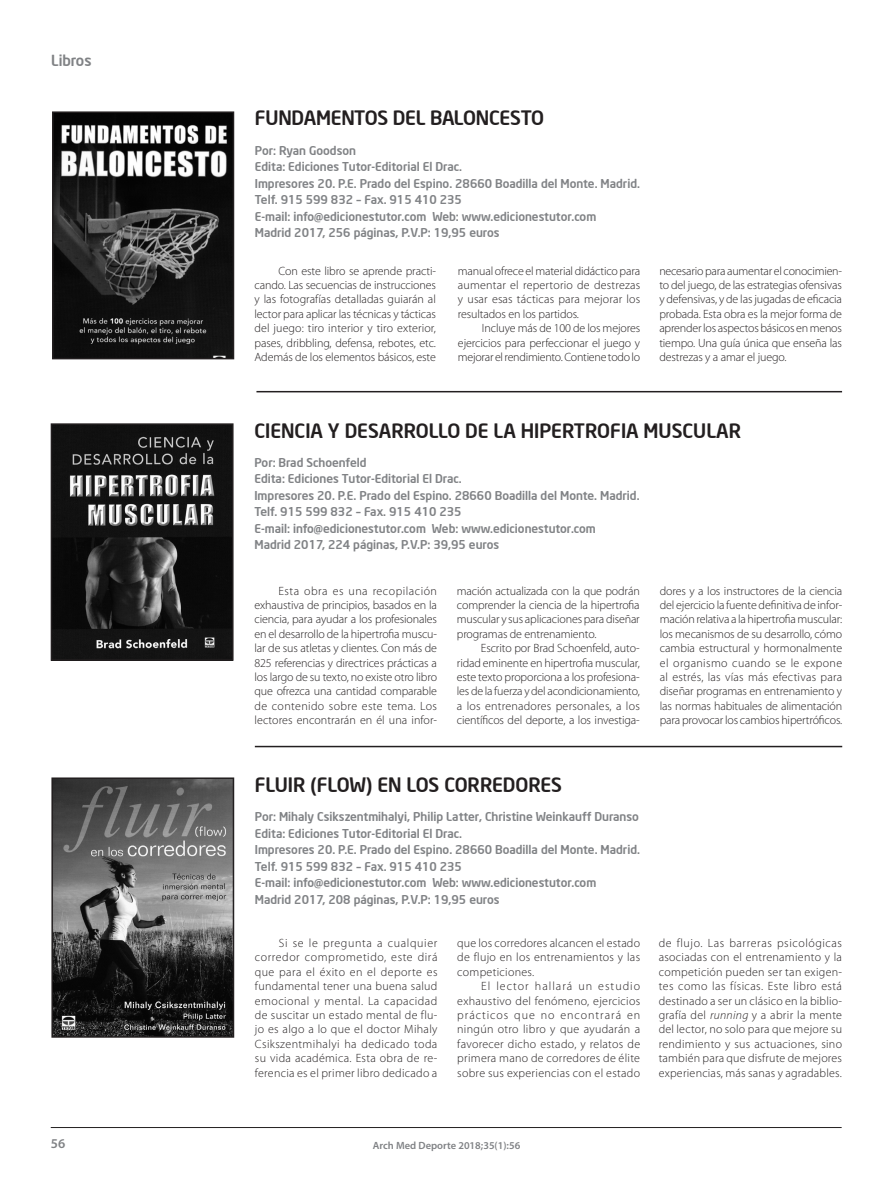
<style>
.page{position:relative;width:895px;height:1192px;background:#fff}
.page>*{position:absolute;margin:0;border:0;box-sizing:border-box;transform-origin:0 0}
.libros{font:500 19.5px "Neo Sans Intel";color:#231f20}
.t1{font:500 15px "Neo Sans Intel";color:#808285}
.t2{font:600 13.5px "Myriad Pro";color:#808285}
.libros_texto{font:300 12px/14.4px "Myriad Pro";letter-spacing:-.005em;color:#231f20;text-align:justify}
.libros-2{font:500 12px/16.5px "Neo Sans Intel";color:#808285}
.t3{font:600 10.5px "Myriad Pro";color:#808285}
.s1{font-style:italic}
</style>
<div class="page">
<hr style="left:51px;top:1127px;width:791px;height:1px;background:#231f20">
<hr style="left:256px;top:391px;width:586px;height:1px;background:#231f20">
<hr style="left:255px;top:745px;width:587px;height:2px;background:#231f20">
<img style="left:55px;top:114px;width:176px;height:242px">
<div style="left:52px;top:111px;width:182px;height:248px;border:2px solid #231f20"></div>
<img style="left:54px;top:426px;width:177px;height:231px">
<div style="left:51px;top:423px;width:183px;height:237px;border:2px solid #231f20"></div>
<img style="left:54px;top:780px;width:177px;height:254px">
<div style="left:51px;top:777px;width:183px;height:260px;border:2px solid #231f20"></div>
<p class="t1" style="left:51px;top:51px;width:42px">Libros</p>
<p class="t1" style="left:52px;top:55px;width:42px">Libros</p>
<p class="libros" style="left:255px;top:106px;width:291px">FUNDAMENTOS DEL BALONCESTO</p>
<p class="libros-2" style="left:255px;top:142px;width:387px">Por: Ryan Goodson<br>Edita: Ediciones Tutor-Editorial El Drac.<br>Impresores 20. P.E. Prado del Espino. 28660 Boadilla del Monte. Madrid.<br>Telf. 915 599 832 – Fax. 915 410 235<br>E-mail: info@edicionestutor.com Web: www.edicionestutor.com<br>Madrid 2017, 256 páginas, P.V.P: 19,95 euros</p>
<p class="libros_texto" style="left:458px;top:263px;width:184px">manual ofrece el material didáctico para aumentar el repertorio de destrezas y usar esas tácticas para mejorar los resultados en los partidos.</p>
<p class="libros_texto" style="left:458px;top:321px;width:184px;text-indent:24px">Incluye más de 100 de los mejores ejercicios para perfeccionar el juego y mejorar el rendimiento. Contiene todo lo</p>
<p class="libros_texto" style="left:254px;top:263px;width:183px;text-indent:24px">Con este libro se aprende practi&shy;cando. Las secuencias de instrucciones y las fotografías detalladas guiarán al lector para aplicar las técnicas y tácticas del juego: tiro interior y tiro exterior, pases, dribbling, defensa, rebotes, etc.<br>Además de los elementos básicos, este</p>
<p class="libros_texto" style="left:659px;top:263px;width:184px">necesario para aumentar el conocimien&shy;to del juego, de las estrategias ofensivas y defensivas, y de las jugadas de eficacia probada. Esta obra es la mejor forma de aprender los aspectos básicos en menos tiempo. Una guía única que enseña las destrezas y a amar el juego.</p>
<p class="libros" style="left:254px;top:418px;width:488px">CIENCIA Y DESARROLLO DE LA HIPERTROFIA MUSCULAR</p>
<p class="libros-2" style="left:254px;top:454px;width:387px">Por: Brad Schoenfeld<br>Edita: Ediciones Tutor-Editorial El Drac.<br>Impresores 20. P.E. Prado del Espino. 28660 Boadilla del Monte. Madrid.<br>Telf. 915 599 832 – Fax. 915 410 235<br>E-mail: info@edicionestutor.com Web: www.edicionestutor.com<br>Madrid 2017, 224 páginas, P.V.P: 39,95 euros</p>
<p class="libros_texto" style="left:457px;top:583px;width:185px">mación actualizada con la que podrán comprender la ciencia de la hipertrofia muscular y sus aplicaciones para diseñar programas de entrenamiento.</p>
<p class="libros_texto" style="left:457px;top:641px;width:184px;text-indent:24px">Escrito por Brad Schoenfeld, auto&shy;ridad eminente en hipertrofia muscular, este texto proporciona a los profesiona&shy;les de la fuerza y del acondicionamiento, a los entrenadores personales, a los científicos del deporte, a los investiga-</p>
<p class="libros_texto" style="left:255px;top:583px;width:184px;text-indent:24px">Esta obra es una recopilación exhaustiva de principios, basados en la ciencia, para ayudar a los profesionales en el desarrollo de la hipertrofia muscu&shy;lar de sus atletas y clientes. Con más de 825 referencias y directrices prácticas a los largo de su texto, no existe otro libro que ofrezca una cantidad comparable de contenido sobre este tema. Los lectores encontrarán en él una infor-</p>
<p class="libros_texto" style="left:660px;top:583px;width:184px">dores y a los instructores de la ciencia del ejercicio la fuente definitiva de infor&shy;mación relativa a la hipertrofia muscular: los mecanismos de su desarrollo, cómo cambia estructural y hormonalmente el organismo cuando se le expone al estrés, las vías más efectivas para diseñar programas en entrenamiento y las normas habituales de alimentación para provocar los cambios hipertróficos.</p>
<p class="libros" style="left:255px;top:772px;width:309px">FLUIR (FLOW) EN LOS CORREDORES</p>
<p class="libros-2" style="left:255px;top:808px;width:387px">Por: Mihaly Csikszentmihalyi, Philip Latter, Christine Weinkauff Duranso Edita: Ediciones Tutor-Editorial El Drac.<br>Impresores 20. P.E. Prado del Espino. 28660 Boadilla del Monte. Madrid.<br>Telf. 915 599 832 – Fax. 915 410 235<br>E-mail: info@edicionestutor.com Web: www.edicionestutor.com<br>Madrid 2017, 208 páginas, P.V.P: 19,95 euros</p>
<p class="libros_texto" style="left:457px;top:935px;width:184px">que los corredores alcancen el estado de flujo en los entrenamientos y las competiciones.</p>
<p class="libros_texto" style="left:457px;top:978px;width:184px;text-indent:24px">El lector hallará un estudio exhaustivo del fenómeno, ejercicios prácticos que no encontrará en ningún otro libro y que ayudarán a favorecer dicho estado, y relatos de primera mano de corredores de élite sobre sus experiencias con el estado</p>
<p class="libros_texto" style="left:255px;top:935px;width:184px;text-indent:24px">Si se le pregunta a cualquier corredor comprometido, este dirá que para el éxito en el deporte es fundamental tener una buena salud emocional y mental. La capacidad de suscitar un estado mental de flu&shy;jo es algo a lo que el doctor Mihaly Csikszentmihalyi ha dedicado toda su vida académica. Esta obra de re&shy;ferencia es el primer libro dedicado a</p>
<p class="libros_texto" style="left:659px;top:935px;width:185px">de flujo. Las barreras psicológicas asociadas con el entrenamiento y la competición pueden ser tan exigen&shy;tes como las físicas. Este libro está destinado a ser un clásico en la biblio&shy;grafía del <span class="s1">running</span> y a abrir la mente del lector, no solo para que mejore su rendimiento y sus actuaciones, sino también para que disfrute de mejores experiencias, más sanas y agradables.</p>
<p class="t2" style="left:51px;top:1135px;width:16px">56</p>
<p class="t3" style="left:373px;top:1138px;width:149px">Arch Med Deporte 2018;35(1):56</p>
</div>
